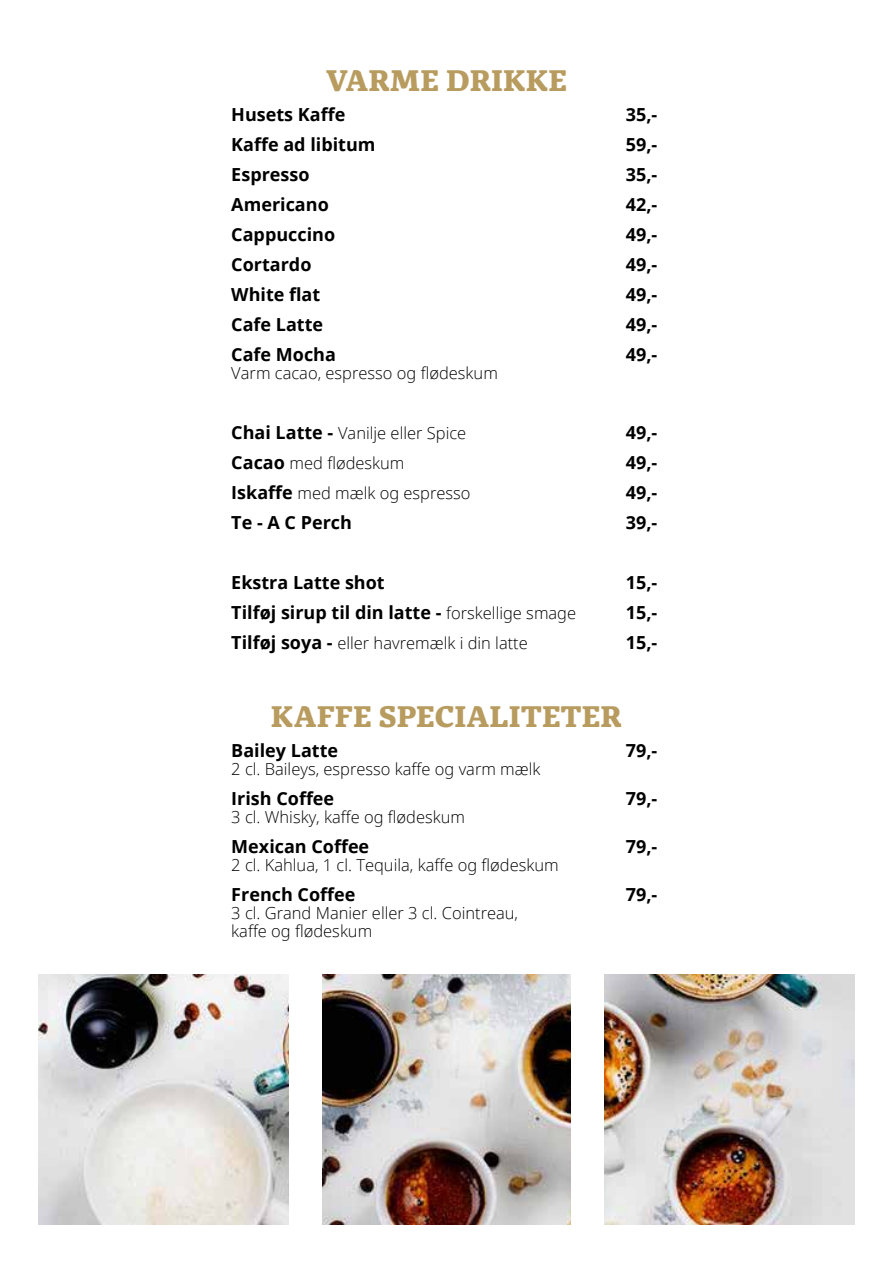
<style>
.page{position:relative;width:893px;height:1263px;background:#fff}
.page>*{position:absolute;margin:0;border:0;box-sizing:border-box;transform-origin:0 0}
.t1{font:700 31.5px "Alda OTCEV";color:#b89b5e}
.t2{font:700 18px "Open Sans";color:#000}
.t3{font:300 16.5px/18px "Open Sans";color:#000}
.s1{font-weight:700;font-size:18px}
.s2{font-weight:300;font-size:16.5px}
</style>
<div class="page">
<img style="left:39px;top:974px;width:816px;height:251px">
<div style="left:289px;top:974px;width:32px;height:251px;background:#fff"></div>
<div style="left:572px;top:974px;width:32px;height:251px;background:#fff"></div>
<h1 class="t1" style="left:326px;top:55px;width:243px">VARME DRIKKE</h1>
<p class="t2" style="left:231px;top:102px;width:116px">Husets Kaffe</p>
<p class="t2" style="left:626px;top:102px;width:33px">35,-</p>
<p class="t2" style="left:231px;top:132px;width:146px">Kaffe ad libitum</p>
<p class="t2" style="left:626px;top:132px;width:33px">59,-</p>
<p class="t2" style="left:231px;top:162px;width:80px">Espresso</p>
<p class="t2" style="left:626px;top:162px;width:33px">35,-</p>
<p class="t2" style="left:231px;top:192px;width:99px">Americano</p>
<p class="t2" style="left:626px;top:192px;width:33px">42,-</p>
<p class="t2" style="left:231px;top:222px;width:105px">Cappuccino</p>
<p class="t2" style="left:626px;top:222px;width:33px">49,-</p>
<p class="t2" style="left:231px;top:252px;width:82px">Cortardo</p>
<p class="t2" style="left:626px;top:252px;width:33px">49,-</p>
<p class="t2" style="left:231px;top:282px;width:90px">White flat</p>
<p class="t2" style="left:626px;top:282px;width:33px">49,-</p>
<p class="t2" style="left:231px;top:312px;width:93px">Cafe Latte</p>
<p class="t2" style="left:626px;top:312px;width:33px">49,-</p>
<p class="t2" style="left:231px;top:342px;width:106px">Cafe Mocha</p>
<p class="t2" style="left:626px;top:342px;width:33px">49,-</p>
<p class="t3" style="left:231px;top:364px;width:268px">Varm cacao, espresso og flødeskum</p>
<p class="t3" style="left:231px;top:424px;width:237px"><span class="s1">Chai Latte -</span> Vanilje eller Spice</p>
<p class="t2" style="left:626px;top:420px;width:33px">49,-</p>
<p class="t3" style="left:231px;top:454px;width:175px"><span class="s1">Cacao</span> med flødeskum</p>
<p class="t2" style="left:626px;top:450px;width:33px">49,-</p>
<p class="t3" style="left:231px;top:484px;width:241px"><span class="s1">Iskaffe</span> med mælk og espresso</p>
<p class="t2" style="left:626px;top:480px;width:33px">49,-</p>
<p class="t2" style="left:231px;top:510px;width:122px">Te - A C Perch</p>
<p class="t2" style="left:626px;top:510px;width:33px">39,-</p>
<p class="t2" style="left:231px;top:570px;width:155px">Ekstra Latte shot</p>
<p class="t2" style="left:626px;top:570px;width:33px">15,-</p>
<p class="t2" style="left:231px;top:600px;width:346px">Tilføj sirup til din latte - <span class="s2">forskellige smage</span></p>
<p class="t2" style="left:626px;top:600px;width:33px">15,-</p>
<p class="t3" style="left:231px;top:634px;width:298px"><span class="s1">Tilføj soya -</span> eller havremælk i din latte</p>
<p class="t2" style="left:626px;top:630px;width:33px">15,-</p>
<h1 class="t1" style="left:271px;top:691px;width:353px">KAFFE SPECIALITETER</h1>
<p class="t2" style="left:231px;top:738px;width:108px">Bailey Latte</p>
<p class="t2" style="left:626px;top:738px;width:33px">79,-</p>
<p class="t3" style="left:231px;top:759px;width:311px">2 cl. Baileys, espresso kaffe og varm mælk</p>
<p class="t2" style="left:231px;top:786px;width:104px">Irish Coffee</p>
<p class="t2" style="left:626px;top:786px;width:33px">79,-</p>
<p class="t3" style="left:231px;top:807px;width:235px">3 cl. Whisky, kaffe og flødeskum</p>
<p class="t2" style="left:231px;top:834px;width:139px">Mexican Coffee</p>
<p class="t2" style="left:626px;top:834px;width:33px">79,-</p>
<p class="t3" style="left:231px;top:855px;width:329px">2 cl. Kahlua, 1 cl. Tequila, kaffe og flødeskum</p>
<p class="t2" style="left:231px;top:882px;width:126px">French Coffee</p>
<p class="t2" style="left:626px;top:882px;width:33px">79,-</p>
<p class="t3" style="left:231px;top:903px;width:288px">3 cl. Grand Manier eller 3 cl. Cointreau, kaffe og flødeskum</p>
</div>
